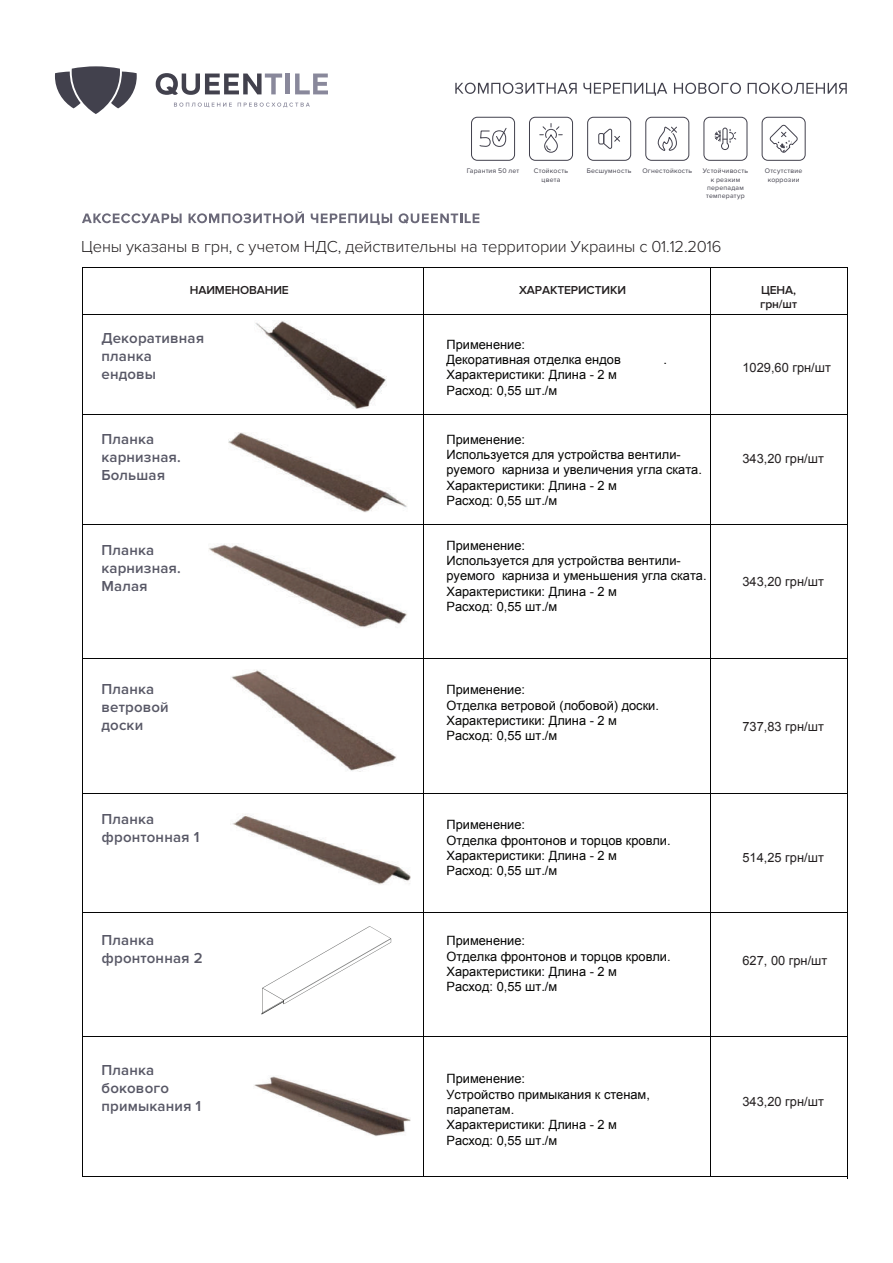
<style>
.page{position:relative;width:893px;height:1263px;background:#fff}
.page>*{position:absolute;margin:0;border:0;box-sizing:border-box;transform-origin:0 0}
.t1{font:300 16.5px "Proxima Nova";letter-spacing:-.01em;color:#231f20}
.t2{font:600 15px/18px "Proxima Nova";letter-spacing:.01em;color:#585866}
.t3{font:12.75px/15.3px "Arial";color:#050504}
.t4{font:12.75px "Arial";color:#231f20}
.t5{font:600 12px/14.4px "Proxima Nova";letter-spacing:-.01em;color:#231f20}
.t6{font:6.9px/8.2px "Proxima Nova";letter-spacing:.03em;color:#42414d;text-align:center}
</style>
<div class="page">
<svg style="left:174px;top:103px;width:58px;height:4px"></svg>
<svg style="left:238px;top:103px;width:72px;height:4px"></svg>
<svg style="left:156px;top:73px;width:126px;height:22px"></svg>
<div style="left:285px;top:74px;width:5px;height:20px;background:#89889b"></div>
<svg style="left:295px;top:74px;width:33px;height:20px"></svg>
<svg style="left:55px;top:66px;width:82px;height:48px"></svg>
<div style="left:471px;top:117px;width:44px;height:44px;border:1px solid #42414d;border-radius:6px"></div>
<svg style="left:479px;top:128px;width:28px;height:19px"></svg>
<div style="left:704px;top:117px;width:43px;height:44px;border:1px solid #42414d;border-radius:6px"></div>
<svg style="left:714px;top:127px;width:23px;height:23px"></svg>
<div style="left:529px;top:117px;width:44px;height:44px;border:1px solid #42414d;border-radius:6px"></div>
<div style="left:544px;top:134px;width:14px;height:19px;border:1px solid #42414d;border-radius:6px"></div>
<svg style="left:546px;top:145px;width:5px;height:6px"></svg>
<svg style="left:540px;top:123px;width:22px;height:15px"></svg>
<div style="left:587px;top:117px;width:44px;height:44px;border:1px solid #42414d;border-radius:6px"></div>
<div style="left:598px;top:133px;width:6px;height:11px;border:1px solid #42414d;border-radius:2px"></div>
<svg style="left:603px;top:128px;width:17px;height:21px"></svg>
<div style="left:645px;top:117px;width:44px;height:44px;border:1px solid #42414d;border-radius:6px"></div>
<svg style="left:658px;top:126px;width:19px;height:25px"></svg>
<div style="left:762px;top:117px;width:43px;height:44px;border:1px solid #42414d;border-radius:6px"></div>
<svg style="left:769px;top:124px;width:29px;height:29px"></svg>
<hr style="left:83px;top:267px;width:340px;height:1px;background:#050504">
<hr style="left:423px;top:267px;width:287px;height:1px;background:#050504">
<hr style="left:711px;top:267px;width:136px;height:1px;background:#050504">
<hr style="left:82px;top:267px;width:1px;height:47px;background:#050504">
<hr style="left:423px;top:267px;width:1px;height:47px;background:#050504">
<hr style="left:710px;top:267px;width:1px;height:47px;background:#050504">
<hr style="left:847px;top:267px;width:1px;height:47px;background:#050504">
<hr style="left:83px;top:314px;width:340px;height:1px;background:#050504">
<hr style="left:423px;top:314px;width:287px;height:1px;background:#050504">
<hr style="left:82px;top:414px;width:765px;height:1px;background:#050504">
<hr style="left:82px;top:524px;width:765px;height:1px;background:#050504">
<hr style="left:82px;top:658px;width:765px;height:1px;background:#050504">
<hr style="left:82px;top:794px;width:765px;height:1px;background:#050504">
<hr style="left:82px;top:912px;width:765px;height:1px;background:#050504">
<hr style="left:82px;top:1037px;width:765px;height:1px;background:#050504">
<hr style="left:711px;top:314px;width:136px;height:1px;background:#050504">
<hr style="left:82px;top:315px;width:1px;height:861px;background:#050504">
<hr style="left:423px;top:315px;width:1px;height:862px;background:#050504">
<hr style="left:710px;top:315px;width:1px;height:861px;background:#050504">
<hr style="left:847px;top:315px;width:1px;height:166px;background:#050504">
<hr style="left:847px;top:481px;width:1px;height:148px;background:#050504">
<hr style="left:847px;top:629px;width:1px;height:177px;background:#050504">
<hr style="left:83px;top:1176px;width:764px;height:1px;background:#050504">
<hr style="left:847px;top:807px;width:1px;height:371px;background:#050504">
<svg style="left:455px;top:83px;width:122px;height:11px"></svg>
<svg style="left:583px;top:83px;width:84px;height:13px"></svg>
<svg style="left:674px;top:83px;width:67px;height:11px"></svg>
<svg style="left:748px;top:83px;width:99px;height:11px"></svg>
<svg style="left:82px;top:213px;width:100px;height:10px"></svg>
<svg style="left:189px;top:211px;width:115px;height:12px"></svg>
<svg style="left:311px;top:214px;width:81px;height:11px"></svg>
<svg style="left:399px;top:213px;width:80px;height:11px"></svg>
<img style="left:255px;top:321px;width:131px;height:87px">
<img style="left:229px;top:432px;width:178px;height:80px">
<img style="left:209px;top:544px;width:198px;height:84px">
<img style="left:230px;top:670px;width:166px;height:101px">
<img style="left:232px;top:813px;width:179px;height:72px">
<img style="left:261px;top:926px;width:131px;height:89px">
<img style="left:254px;top:1076px;width:157px;height:60px">
<p class="t6" style="left:467px;top:167px;width:54px">Гарантия 50 лет</p>
<p class="t6" style="left:587px;top:167px;width:46px">Бесшумность</p>
<p class="t6" style="left:642px;top:167px;width:51px">Огнестойкость</p>
<p class="t6" style="left:703px;top:167px;width:47px">Устойчивость к резким перепадам температур</p>
<p class="t6" style="left:765px;top:167px;width:39px">Отсутствие коррозии</p>
<p class="t6" style="left:534px;top:167px;width:36px">Стойкость цвета</p>
<p class="t1" style="left:81px;top:237px;width:642px">Цены указаны в грн, с учетом НДС, действительны на территории Украины с 01.12.2016</p>
<p class="t5" style="left:190px;top:283px;width:100px">НАИМЕНОВАНИЕ</p>
<p class="t5" style="left:519px;top:283px;width:108px">ХАРАКТЕРИСТИКИ</p>
<p class="t2" style="left:102px;top:330px;width:104px">Декоративная планка ендовы</p>
<p class="t3" style="left:446px;top:337px;width:176px">Применение:<br>Декоративная отделка ендов</p>
<p class="t3" style="left:664px;top:352px;width:5px">.</p>
<p class="t3" style="left:446px;top:367px;width:172px">Характеристики: Длина - 2 м<br>Расход: 0,55 шт./м</p>
<p class="t3" style="left:446px;top:432px;width:257px">Применение:<br>Используется для устройства вентили&shy;руемого карниза и увеличения угла ската.<br>Характеристики: Длина - 2 м<br>Расход: 0,55 шт./м</p>
<p class="t3" style="left:446px;top:538px;width:262px">Применение:<br>Используется для устройства вентили&shy;руемого карниза и уменьшения угла ската.<br>Характеристики: Длина - 2 м<br>Расход: 0,55 шт./м</p>
<p class="t2" style="left:102px;top:430px;width:81px">Планка карнизная.<br>Большая</p>
<p class="t2" style="left:102px;top:541px;width:81px">Планка карнизная.<br>Малая</p>
<p class="t5" style="left:760px;top:283px;width:38px">ЦЕНА, грн/шт</p>
<p class="t4" style="left:742px;top:359px;width:90px">1029,60 грн/шт</p>
<p class="t4" style="left:742px;top:450px;width:83px">343,20 грн/шт</p>
<p class="t4" style="left:742px;top:573px;width:83px">343,20 грн/шт</p>
<p class="t2" style="left:102px;top:680px;width:69px">Планка ветровой доски</p>
<p class="t3" style="left:446px;top:682px;width:214px">Применение:<br>Отделка ветровой (лобовой) доски.<br>Характеристики: Длина - 2 м<br>Расход: 0,55 шт./м</p>
<p class="t4" style="left:742px;top:718px;width:83px">737,83 грн/шт</p>
<p class="t2" style="left:102px;top:810px;width:99px">Планка фронтонная 1</p>
<p class="t2" style="left:102px;top:931px;width:103px">Планка фронтонная 2</p>
<p class="t3" style="left:446px;top:817px;width:226px">Применение:<br>Отделка фронтонов и торцов кровли.<br>Характеристики: Длина - 2 м<br>Расход: 0,55 шт./м</p>
<p class="t3" style="left:446px;top:933px;width:226px">Применение:<br>Отделка фронтонов и торцов кровли.<br>Характеристики: Длина - 2 м<br>Расход: 0,55 шт./м</p>
<p class="t4" style="left:742px;top:849px;width:83px">514,25 грн/шт</p>
<p class="t4" style="left:742px;top:952px;width:86px">627, 00 грн/шт</p>
<p class="t2" style="left:102px;top:1061px;width:101px">Планка бокового примыкания 1</p>
<p class="t3" style="left:446px;top:1071px;width:205px">Применение:<br>Устройство примыкания к стенам, парапетам.<br>Характеристики: Длина - 2 м<br>Расход: 0,55 шт./м</p>
<p class="t4" style="left:742px;top:1093px;width:83px">343,20 грн/шт</p>
</div>
